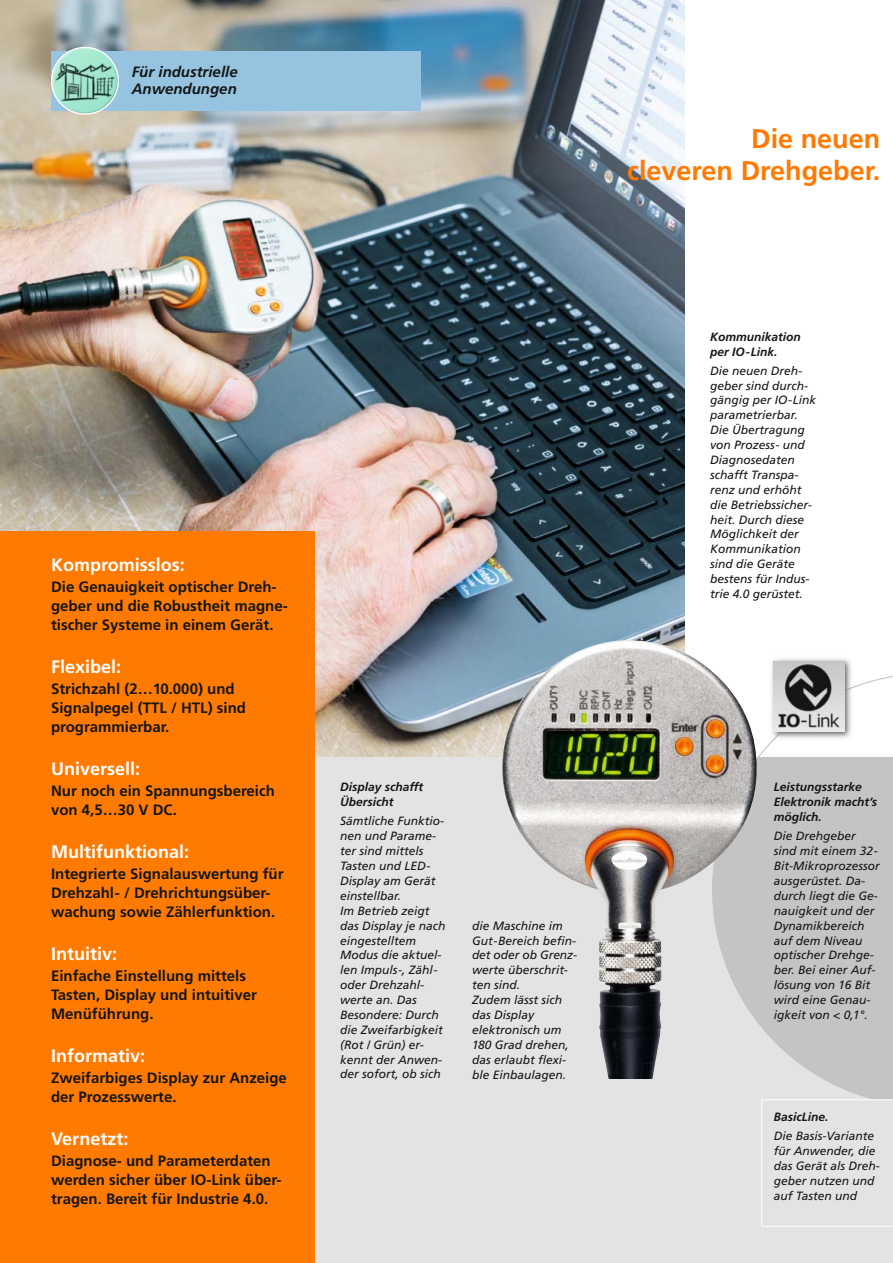
<style>
.page{position:relative;width:893px;height:1263px;background:#fff}
.page>*{position:absolute;margin:0;border:0;box-sizing:border-box;transform-origin:0 0}
.t1{font:700 27px/32px "Frutiger LT Com";color:#ff7a00;text-align:right}
.t2{font:700 18px "Frutiger LT Com";color:#fff}
.t3{font:700 15px/19.2px "Frutiger LT Com";color:#151616}
.t4{font:italic 700 15px/17px "Frutiger LT Com";color:#151616}
.t5{font:italic 12px/14.9px "Frutiger LT Com";color:#151616}
.t6{font:italic 700 12px/14.9px "Frutiger LT Com";color:#151616}
</style>
<div class="page">
<div style="left:0;top:757px;width:893px;height:506px;background:#e3e3e3"></div>
<svg style="left:760px;top:676px;width:133px;height:423px"></svg>
<svg style="left:761px;top:1099px;width:132px;height:128px"></svg>
<img style="left:0;top:0;width:685px;height:757px">
<div style="left:0;top:531px;width:315px;height:732px;background:#ff7a00"></div>
<img style="left:766px;top:658px;width:92px;height:87px">
<img style="left:768px;top:685px;width:90px;height:60px">
<img style="left:774px;top:661px;width:70px;height:70px">
<div style="left:51px;top:51px;width:370px;height:60px;background:#95c3e0"></div>
<svg style="left:51px;top:47px;width:68px;height:68px;background:#96c6bb"></svg>
<img style="left:500px;top:636px;width:260px;height:442px">
<p class="t4" style="left:132px;top:65px;width:107px">Für industrielle<br>Anwendungen</p>
<h1 class="t1" style="left:627px;top:125px;width:255px">Die neuen<br>cleveren Drehgeber.</h1>
<h2 class="t2" style="left:51px;top:557px;width:135px">Kompromisslos:</h2>
<p class="t3" style="left:51px;top:578px;width:238px">Die Genauigkeit optischer Dreh&shy;geber und die Robustheit magne&shy;tischer Systeme in einem Gerät.</p>
<h2 class="t2" style="left:51px;top:659px;width:72px">Flexibel:</h2>
<p class="t3" style="left:51px;top:680px;width:197px">Strichzahl (2…10.000) und<br>Signalpegel (TTL / HTL) sind programmierbar.</p>
<h2 class="t2" style="left:51px;top:761px;width:91px">Universell:</h2>
<p class="t3" style="left:51px;top:782px;width:225px">Nur noch ein Spannungsbereich von 4,5…30 V DC.</p>
<h2 class="t2" style="left:51px;top:844px;width:140px">Multifunktional:</h2>
<p class="t3" style="left:51px;top:865px;width:234px">Integrierte Signalauswertung für<br>Drehzahl- / Drehrichtungsüber&shy;wachung sowie Zählerfunktion.</p>
<h2 class="t2" style="left:51px;top:946px;width:68px">Intuitiv:</h2>
<p class="t3" style="left:51px;top:967px;width:207px">Einfache Einstellung mittels<br>Tasten, Display und intuitiver<br>Menüführung.</p>
<h2 class="t2" style="left:51px;top:1048px;width:96px">Informativ:</h2>
<p class="t3" style="left:51px;top:1069px;width:237px">Zweifarbiges Display zur Anzeige der Prozesswerte.</p>
<h2 class="t2" style="left:51px;top:1131px;width:79px">Vernetzt:</h2>
<p class="t3" style="left:51px;top:1152px;width:232px">Diagnose- und Parameterdaten werden sicher über IO-Link über&shy;tragen. Bereit für Industrie 4.0.</p>
<p class="t6" style="left:340px;top:781px;width:85px">Display schafft<br>Übersicht</p>
<p class="t5" style="left:340px;top:815px;width:107px">Sämtliche Funktio&shy;nen und Parame&shy;ter sind mittels<br>Tasten und LED-<br>Display am Gerät einstellbar.<br>Im Betrieb zeigt das Display je nach eingestelltem<br>Modus die aktuel&shy;len Impuls-, Zähl&shy;oder Drehzahl&shy;werte an. Das<br>Besondere: Durch die Zweifarbigkeit (Rot / Grün) er&shy;kennt der Anwen&shy;der sofort, ob sich</p>
<p class="t5" style="left:472px;top:919px;width:107px">die Maschine im<br>Gut-Bereich befin&shy;det oder ob Grenz&shy;werte überschrit&shy;ten sind.<br>Zudem lässt sich das Display elektronisch um<br>180 Grad drehen, das erlaubt flexi&shy;ble Einbaulagen.</p>
<p class="t6" style="left:710px;top:330px;width:92px">Kommunikation per IO-Link.</p>
<p class="t5" style="left:710px;top:364px;width:108px">Die neuen Dreh&shy;geber sind durch&shy;gängig per IO-Link parametrierbar.<br>Die Übertragung von Prozess- und<br>Diagnosedaten schafft Transpa&shy;renz und erhöht die Betriebssicher&shy;heit. Durch diese<br>Möglichkeit der<br>Kommunikation sind die Geräte bestens für Indus&shy;trie 4.0 gerüstet.</p>
<p class="t6" style="left:774px;top:781px;width:105px">Leistungsstarke<br>Elektronik macht’s möglich.</p>
<p class="t5" style="left:774px;top:830px;width:108px">Die Drehgeber sind mit einem 32-<br>Bit-Mikroprozessor ausgerüstet. Da&shy;durch liegt die Ge&shy;nauigkeit und der<br>Dynamikbereich auf dem Niveau optischer Drehge&shy;ber. Bei einer Auf&shy;lösung von 16 Bit wird eine Genau&shy;igkeit von &lt; 0,1°.</p>
<p class="t6" style="left:774px;top:1110px;width:56px">BasicLine.</p>
<p class="t5" style="left:774px;top:1129px;width:108px">Die Basis-Variante für Anwender, die das Gerät als Dreh&shy;geber nutzen und auf Tasten und</p>
</div>
